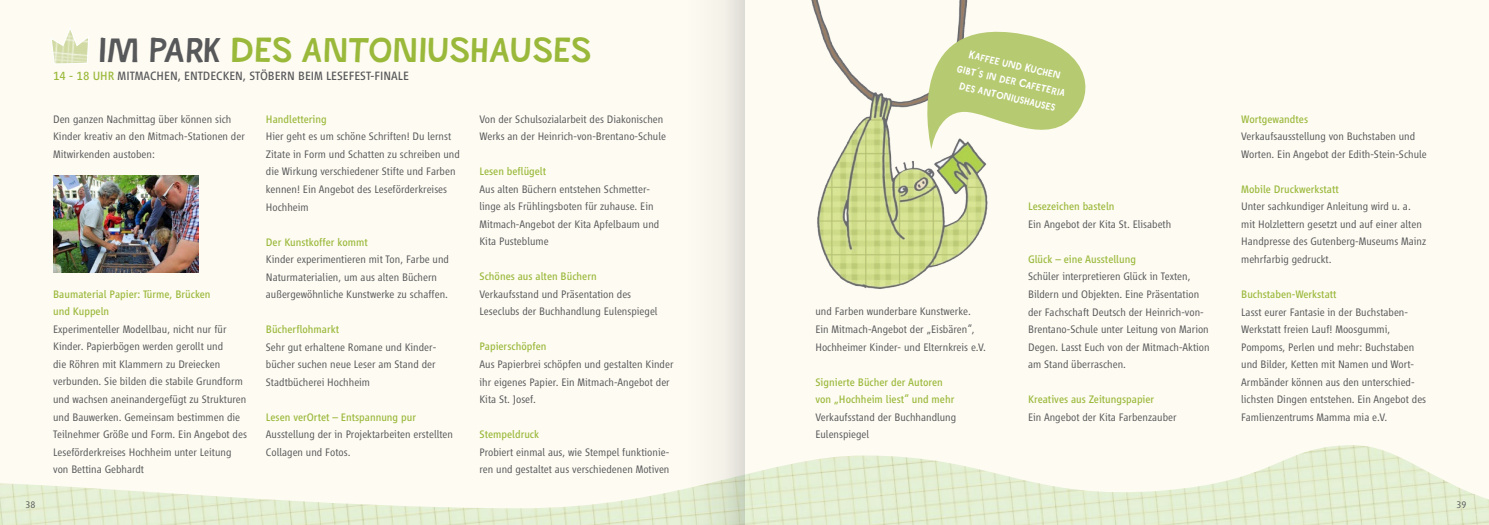
<style>
.page{position:relative;width:1489px;height:525px;background:#fff}
.page>*{position:absolute;margin:0;border:0;box-sizing:border-box;transform-origin:0 0}
.t1{font:30px "Ray Johnson";color:#9ab93b}
.t2{font:12.5px "Vialog LT";color:#57585a}
.t3{font:300 11.25px/17.5px "Vialog LT";color:#57585a}
.t4{font:11.25px/17.5px "Vialog LT";color:#9ab93b}
.t5{font:10px/16.2px "Ray Johnson";color:#fff;text-align:center}
.t6{font:300 10px "Vialog LT";color:#57585a}
.s1{color:#57585a}
.s2{color:#9ab93b}
</style>
<div class="page">
<div style="left:0;top:0;width:1488px;height:524px;background:#fefbf2"></div>
<img style="left:0;top:445px;width:1488px;height:79px">
<svg style="left:51px;top:28px;width:38px;height:36px"></svg>
<img style="left:811px;top:0;width:177px;height:289px">
<img style="left:53px;top:175px;width:146px;height:98px">
<svg style="left:900px;top:21px;width:186px;height:128px"></svg>
<svg style="left:685px;top:445px;width:38px;height:79px"></svg>
<svg style="left:723px;top:0;width:21px;height:524px"></svg>
<p class="t6" style="left:25px;top:499px;width:12px">38</p>
<h1 class="t1" style="left:98px;top:29px;width:495px"><span class="s1">IM PARK</span> DES ANTONIUSHAUSES</h1>
<p class="t2" style="left:53px;top:68px;width:357px"><span class="s2">14 - 18 U hr</span> Mitmachen, Entdecken, Stöbern beim Lesefest-Finale</p>
<p class="t3" style="left:53px;top:110px;width:193px">Den ganzen Nachmittag über können sich<br>Kinder kreativ an den Mitmach-Stationen der<br>Mitwirkenden austoben:</p>
<p class="t4" style="left:53px;top:285px;width:159px">Baumaterial Papier: Türme, Brücken und Kuppeln</p>
<p class="t3" style="left:53px;top:320px;width:195px">Experimenteller Modellbau, nicht nur für Kinder. Papierbögen werden gerollt und<br>die Röhren mit Klammern zu Dreiecken verbunden. Sie bilden die stabile Grundform und wachsen aneinandergefügt zu Strukturen und Bauwerken. Gemeinsam bestimmen die Teilnehmer Größe und Form. Ein Angebot des Leseförderkreises Hochheim unter Leitung von Bettina Gebhardt</p>
<p class="t4" style="left:266px;top:110px;width:62px">Handlettering</p>
<p class="t3" style="left:266px;top:128px;width:195px">Hier geht es um schöne Schriften! Du lernst Zitate in Form und Schatten zu schreiben und die Wirkung verschiedener Stifte und Farben kennen! Ein Angebot des Leseförderkreises Hochheim</p>
<p class="t4" style="left:266px;top:233px;width:103px">Der Kunstkoffer kommt</p>
<p class="t3" style="left:266px;top:250px;width:185px">Kinder experimentieren mit Ton, Farbe und<br>Naturmaterialien, um aus alten Büchern außergewöhnliche Kunstwerke zu schaffen.</p>
<p class="t4" style="left:266px;top:320px;width:75px">Bücherflohmarkt</p>
<p class="t3" style="left:266px;top:338px;width:172px;text-align:justify">Sehr gut erhaltene Romane und Kinder&shy;bücher suchen neue Leser am Stand der Stadtbücherei Hochheim</p>
<p class="t4" style="left:266px;top:408px;width:152px">Lesen verOrtet – Entspannung pur</p>
<p class="t3" style="left:266px;top:425px;width:189px">Ausstellung der in Projektarbeiten erstellten<br>Collagen und Fotos.</p>
<p class="t3" style="left:479px;top:110px;width:188px">Von der Schulsozialarbeit des Diakonischen<br>Werks an der Heinrich-von-Brentano-Schule</p>
<p class="t4" style="left:479px;top:163px;width:68px">Lesen beflügelt</p>
<p class="t3" style="left:479px;top:180px;width:181px">Aus alten Büchern entstehen Schmetter&shy;linge als Frühlingsboten für zuhause. Ein Mitmach-Angebot der Kita Apfelbaum und Kita Pusteblume</p>
<p class="t4" style="left:479px;top:268px;width:119px">Schönes aus alten Büchern</p>
<p class="t3" style="left:479px;top:285px;width:180px">Verkaufsstand und Präsentation des<br>Leseclubs der Buchhandlung Eulenspiegel</p>
<p class="t4" style="left:479px;top:338px;width:68px">Papierschöpfen</p>
<p class="t3" style="left:479px;top:355px;width:196px">Aus Papierbrei schöpfen und gestalten Kinder ihr eigenes Papier. Ein Mitmach-Angebot der<br>Kita St. Josef.</p>
<p class="t4" style="left:479px;top:425px;width:61px">Stempeldruck</p>
<p class="t3" style="left:479px;top:443px;width:191px">Probiert einmal aus, wie Stempel funktionie&shy;ren und gestaltet aus verschiedenen Motiven</p>
<p class="t5" style="left:962px;top:44px;width:114px;rotate:13deg">KAFFEE UND KUCHEN<br>GIBT´S IN DER CAFETERIA<br>DES ANTONIUSHAUSES</p>
<p class="t3" style="left:815px;top:303px;width:172px">und Farben wunderbare Kunstwerke.<br>Ein Mitmach-Angebot der „Eisbären“,<br>Hochheimer Kinder- und Elternkreis e.V.</p>
<p class="t4" style="left:815px;top:373px;width:140px">Signierte Bücher der Autoren von „Hochheim liest“ und mehr</p>
<p class="t3" style="left:815px;top:408px;width:142px">Verkaufsstand der Buchhandlung<br>Eulenspiegel</p>
<p class="t4" style="left:1028px;top:198px;width:88px">Lesezeichen basteln</p>
<p class="t3" style="left:1028px;top:215px;width:145px">Ein Angebot der Kita St. Elisabeth</p>
<p class="t4" style="left:1028px;top:250px;width:109px">Glück – eine Ausstellung</p>
<p class="t3" style="left:1028px;top:268px;width:183px">Schüler interpretieren Glück in Texten, Bildern und Objekten. Eine Präsentation der Fachschaft Deutsch der Heinrich-von-Brentano-Schule unter Leitung von Marion Degen. Lasst Euch von der Mitmach-Aktion am Stand überraschen.</p>
<p class="t4" style="left:1028px;top:390px;width:128px">Kreatives aus Zeitungspapier</p>
<p class="t3" style="left:1028px;top:408px;width:150px">Ein Angebot der Kita Farbenzauber</p>
<p class="t4" style="left:1241px;top:110px;width:68px">Wortgewandtes</p>
<p class="t3" style="left:1241px;top:128px;width:187px">Verkaufsausstellung von Buchstaben und<br>Worten. Ein Angebot der Edith-Stein-Schule</p>
<p class="t4" style="left:1241px;top:180px;width:99px">Mobile Druckwerkstatt</p>
<p class="t3" style="left:1241px;top:198px;width:186px">Unter sachkundiger Anleitung wird u. a. mit Holzlettern gesetzt und auf einer alten Handpresse des Gutenberg-Museums Mainz mehrfarbig gedruckt.</p>
<p class="t4" style="left:1241px;top:285px;width:97px">Buchstaben-Werkstatt</p>
<p class="t3" style="left:1241px;top:303px;width:186px">Lasst eurer Fantasie in der Buchstaben-Werkstatt freien Lauf! Moosgummi, Pompoms, Perlen und mehr: Buchstaben und Bilder, Ketten mit Namen und Wort-Armbänder können aus den unterschied&shy;lichsten Dingen entstehen. Ein Angebot des Famlienzentrums Mamma mia e.V.</p>
<p class="t6" style="left:1456px;top:499px;width:12px">39</p>
</div>
